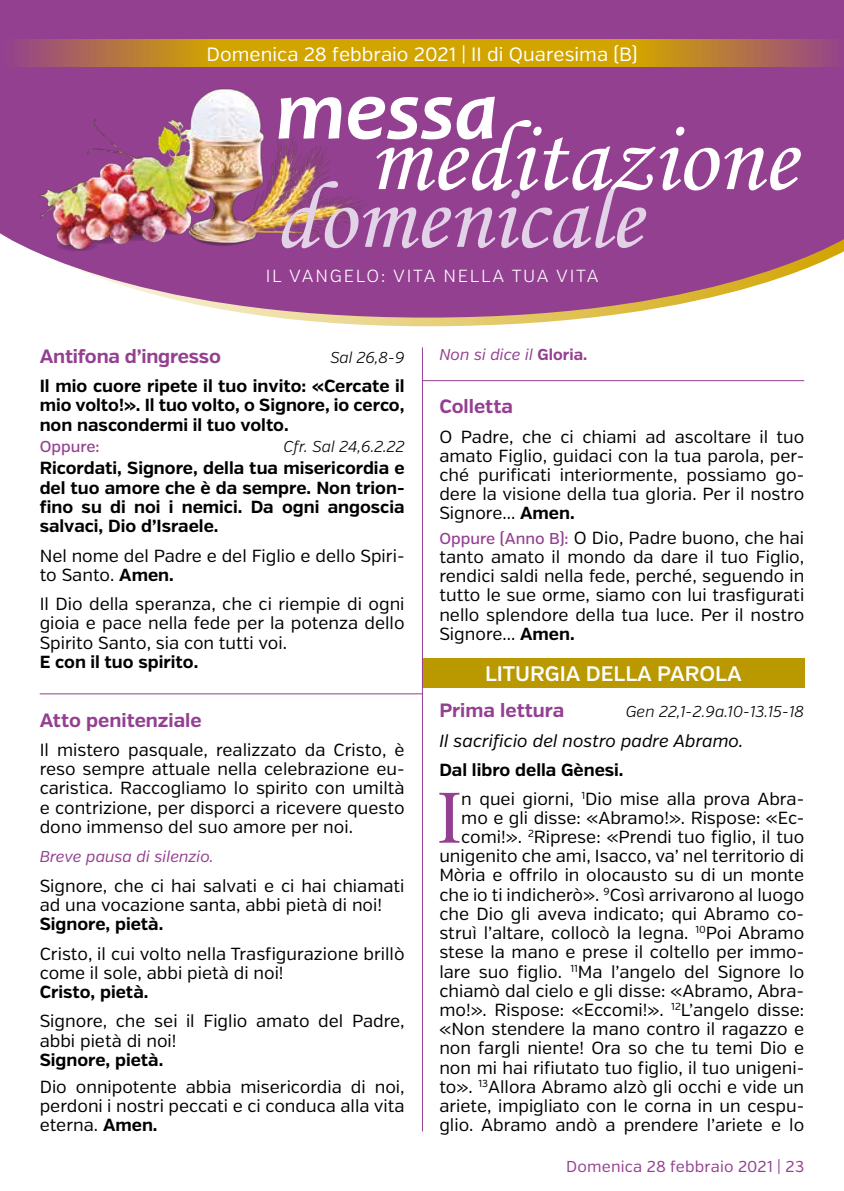
<style>
.page{position:relative;width:844px;height:1191px;background:#fff}
.page>*{position:absolute;margin:0;border:0;box-sizing:border-box;transform-origin:0 0}
.t1{font:italic 700 85.58px "Candara";color:#fff}
.t2{font:71.58px "Sabon";color:#944091}
.t3{font:600 21px "Verb";color:#fff}
.t4{font:700 19.25px "Verb";color:#944091}
.t5{font:19.25px "Verb";color:#fff}
.t6{font:17.5px/19.2px "Verb";color:#000;text-align:justify}
.t7{font:700 17.5px/19.2px "Verb";color:#000;text-align:justify}
.t8{font:italic 17.5px "Verb";color:#000}
.t9{font:300 17.5px "Verb";letter-spacing:.1em;color:#fff}
.t10{font:italic 300 15.75px "Verb";color:#000}
.t11{font:italic 15.75px "Verb";color:#944091}
.t12{font:15.75px "Verb";letter-spacing:.01em;color:#944091}
.t13{font:500 15.75px "Verb";color:#944091}
.s1{font-weight:700}
.s2{font-weight:700;font-style:normal}
.s3{font-weight:500;font-size:15.75px;color:#944091}
</style>
<div class="page">
<svg style="left:273px;top:317px;width:322px;height:9px"></svg>
<svg style="left:0;top:0;width:843px;height:317px;fill:#944091"></svg>
<hr style="left:40px;top:693px;width:382px;height:1px;background:#944091">
<hr style="left:422px;top:380px;width:382px;height:1px;background:#944091">
<div style="left:422px;top:658px;width:382px;height:30px;background:#b99800"></div>
<hr style="left:422px;top:347px;width:1px;height:784px;background:#944091">
<svg style="left:0;top:40px;width:843px;height:27px;fill:#d2a400"></svg>
<img style="left:14px;top:83px;width:362px;height:181px">
<svg style="left:281px;top:120px;width:519px;height:128px"></svg>
<p class="t5" style="left:206px;top:43px;width:432px">Domenica 28 febbraio 2021 | II di Quaresima (B)</p>
<h1 class="t1" style="left:275px;top:57px;width:223px">messa</h1>
<p class="t9" style="left:265px;top:265px;width:334px">IL VANGELO: VITA NELLA TUA VITA</p>
<p class="t4" style="left:40px;top:344px;width:183px">Antifona d’ingresso</p>
<p class="t10" style="left:330px;top:348px;width:76px">Sal 26,8-9</p>
<p class="t7" style="left:40px;top:376px;width:366px">Il mio cuore ripete il tuo invito: «Cercate il mio volto!». Il tuo volto, o Signore, io cerco, non nascondermi il tuo volto.</p>
<p class="t13" style="left:40px;top:437px;width:61px">Oppure:</p>
<p class="t10" style="left:283px;top:437px;width:122px">Cfr. Sal 24,6.2.22</p>
<p class="t7" style="left:40px;top:459px;width:366px">Ricordati, Signore, della tua misericordia e del tuo amore che è da sempre. Non trion&shy;fino su di noi i nemici. Da ogni angoscia salvaci, Dio d’Israele.</p>
<p class="t6" style="left:40px;top:546px;width:366px">Nel nome del Padre e del Figlio e dello Spiri&shy;to Santo. <span class="s1">Amen.</span></p>
<p class="t6" style="left:40px;top:594px;width:366px">Il Dio della speranza, che ci riempie di ogni gioia e pace nella fede per la potenza dello Spirito Santo, sia con tutti voi.</p>
<p class="t7" style="left:40px;top:652px;width:160px">E con il tuo spirito.</p>
<p class="t4" style="left:40px;top:708px;width:163px">Atto penitenziale</p>
<p class="t6" style="left:40px;top:740px;width:366px">Il mistero pasquale, realizzato da Cristo, è reso sempre attuale nella celebrazione eu&shy;caristica. Raccogliamo lo spirito con umiltà e contrizione, per disporci a ricevere questo dono immenso del suo amore per noi.</p>
<p class="t11" style="left:40px;top:847px;width:175px">Breve pausa di silenzio.</p>
<p class="t6" style="left:40px;top:876px;width:366px">Signore, che ci hai salvati e ci hai chiamati ad una vocazione santa, abbi pietà di noi!</p>
<p class="t7" style="left:40px;top:914px;width:125px">Signore, pietà.</p>
<p class="t6" style="left:40px;top:944px;width:366px">Cristo, il cui volto nella Trasfigurazione brillò come il sole, abbi pietà di noi!</p>
<p class="t7" style="left:40px;top:982px;width:110px">Cristo, pietà.</p>
<p class="t6" style="left:40px;top:1012px;width:366px">Signore, che sei il Figlio amato del Padre, abbi pietà di noi!</p>
<p class="t7" style="left:40px;top:1050px;width:125px">Signore, pietà.</p>
<p class="t6" style="left:40px;top:1077px;width:366px">Dio onnipotente abbia misericordia di noi, perdoni i nostri peccati e ci conduca alla vita eterna. <span class="s1">Amen.</span></p>
<p class="t11" style="left:439px;top:345px;width:149px">Non si dice il <span class="s2">Gloria.</span></p>
<p class="t4" style="left:439px;top:395px;width:75px">Colletta</p>
<p class="t6" style="left:439px;top:427px;width:366px">O Padre, che ci chiami ad ascoltare il tuo amato Figlio, guidaci con la tua parola, per&shy;ché purificati interiormente, possiamo go&shy;dere la visione della tua gloria. Per il nostro Signore... <span class="s1">Amen.</span></p>
<p class="t6" style="left:439px;top:528px;width:366px"><span class="s3">Oppure (Anno B):</span> O Dio, Padre buono, che hai tanto amato il mondo da dare il tuo Figlio, rendici saldi nella fede, perché, seguendo in tutto le sue orme, siamo con lui trasfigurati nello splendore della tua luce. Per il nostro Signore... <span class="s1">Amen.</span></p>
<p class="t3" style="left:485px;top:661px;width:258px">LITURGIA DELLA PAROLA</p>
<p class="t4" style="left:439px;top:699px;width:126px">Prima lettura</p>
<p class="t10" style="left:625px;top:702px;width:180px">Gen 22,1-2.9a.10-13.15-18</p>
<p class="t8" style="left:439px;top:730px;width:305px">Il sacrificio del nostro padre Abramo.</p>
<p class="t7" style="left:439px;top:760px;width:186px">Dal libro della Gènesi.</p>
<h2 class="t2" style="left:437px;top:775px;width:25px">I</h2>
<p class="t6" style="left:439px;top:789px;width:366px;text-align:right">n quei giorni, <sup>1</sup>Dio mise alla prova Abra&shy;mo e gli disse: «Abramo!». Rispose: «Ec&shy;comi!». <sup>2</sup>Riprese: «Prendi tuo figlio, il tuo unigenito che ami, Isacco, va’ nel territorio di Mòria e offrilo in olocausto su di un monte che io ti indicherò». <sup>9</sup>Così arrivarono al luogo che Dio gli aveva indicato; qui Abramo co&shy;struì l’altare, collocò la legna. <sup>10</sup>Poi Abramo stese la mano e prese il coltello per immo&shy;lare suo figlio. <sup>11</sup>Ma l’angelo del Signore lo chiamò dal cielo e gli disse: «Abramo, Abra&shy;mo!». Rispose: «Eccomi!». <sup>12</sup>L’angelo disse: «Non stendere la mano contro il ragazzo e non fargli niente! Ora so che tu temi Dio e non mi hai rifiutato tuo figlio, il tuo unigeni&shy;to». <sup>13</sup>Allora Abramo alzò gli occhi e vide un ariete, impigliato con le corna in un cespu&shy;glio. Abramo andò a prendere l’ariete e lo</p>
<p class="t12" style="left:566px;top:1157px;width:239px">Domenica 28 febbraio 2021 | 23</p>
</div>
